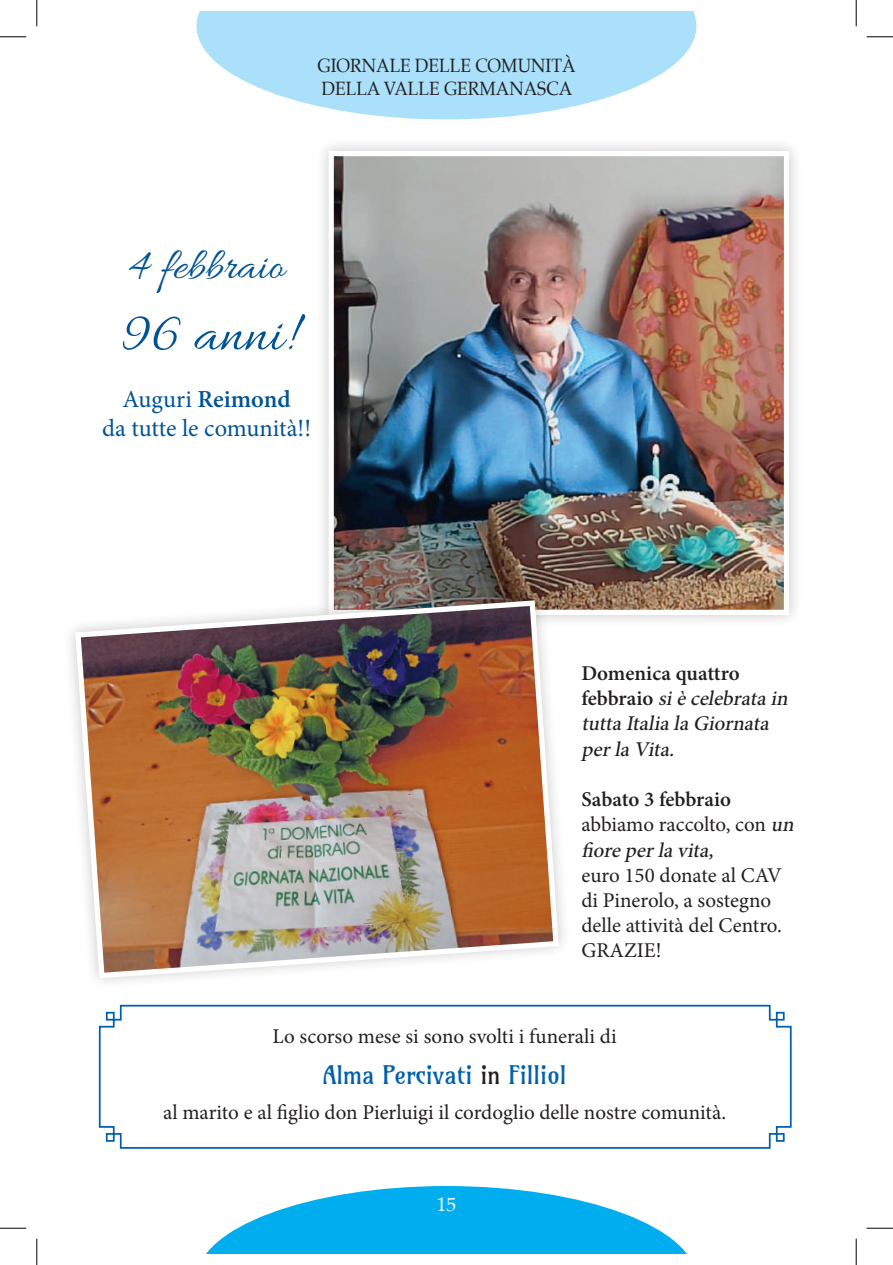
<style>
.page{position:relative;width:893px;height:1265px;background:#fff}
.page>*{position:absolute;margin:0;border:0;box-sizing:border-box;transform-origin:0 0}
.t1{font:59.5px "Allura";color:#005495}
.t2{font:45.5px "Allura";color:#005495}
.t3{font:24.5px/29.4px "Minion Pro";letter-spacing:-.005em;color:#005495;text-align:center}
.t4{font:24.5px "Amarante";color:#0160ae}
.t5{font:21px/25.2px "Minion Pro";color:#231f20}
.t6{font:italic 500 21px/25.2px "Minion Pro";color:#231f20}
.t7{font:19.25px/22.8px "Palatino";color:#231f20;scale:.9 1}
.t8{font:19.25px "Palatino";color:#fff}
.s1{font-weight:600}
.s2{font-weight:600;font-style:normal}
.s3{font-weight:500;font-style:italic}
.s4{color:#231f20}
</style>
<div class="page">
<svg style="left:196px;top:12px;width:500px;height:107px;fill:#aae0f9"></svg>
<svg style="left:207px;top:1186px;width:479px;height:66px"></svg>
<div style="left:315px;top:137px;width:487px;height:491px;background:#231f20;opacity:.25"></div>
<img style="left:334px;top:157px;width:448px;height:452px">
<div style="left:328px;top:151px;width:460px;height:464px;border:5px solid #fff"></div>
<svg style="left:70px;top:585px;width:502px;height:397px"></svg>
<img style="left:72px;top:597px;width:489px;height:383px">
<svg style="left:98px;top:1004px;width:694px;height:145px"></svg>
<svg style="left:0;top:36px;width:26px;height:1px"></svg>
<svg style="left:866px;top:36px;width:26px;height:1px"></svg>
<svg style="left:0;top:1227px;width:26px;height:1px"></svg>
<svg style="left:866px;top:1227px;width:26px;height:1px"></svg>
<svg style="left:36px;top:0;width:1px;height:26px"></svg>
<svg style="left:36px;top:1238px;width:1px;height:26px"></svg>
<svg style="left:855px;top:0;width:1px;height:26px"></svg>
<svg style="left:855px;top:1238px;width:1px;height:26px"></svg>
<p class="t7" style="left:317px;top:54px;width:288px">GIORNALE DELLE COMUNITÀ<br>DELLA VALLE GERMANASCA</p>
<h2 class="t2" style="left:129px;top:240px;width:157px">4 febbraio</h2>
<h1 class="t1" style="left:120px;top:300px;width:174px">96 anni!</h1>
<p class="t3" style="left:102px;top:384px;width:210px">Auguri <span class="s1">Reimond<br></span>da tutte le comunità!!</p>
<p class="t6" style="left:581px;top:660px;width:213px"><span class="s2">Domenica quattro<br>fe b b r a i o</span> siècelebrata in tutta Italia la Giornata perla Vita.</p>
<p class="t5" style="left:581px;top:786px;width:219px"><span class="s1">Sabato 3 febbraio </span>abbiamo raccolto, con <span class="s3">un fioreperla vita,</span></p>
<p class="t5" style="left:581px;top:862px;width:202px">euro 150 donate al CAV di Pinerolo, a sostegno delle attività del Centro.<br>GRAZIE!</p>
<p class="t5" style="left:272px;top:1023px;width:345px">Lo scorso mese si sono svolti i funerali di</p>
<p class="t4" style="left:322px;top:1059px;width:245px">Alma Percivati <span class="s4">in</span> Filliol</p>
<p class="t5" style="left:163px;top:1099px;width:564px">al marito e al figlio don Pierluigi il cordoglio delle nostre comunità.</p>
<p class="t8" style="left:436px;top:1188px;width:21px">15</p>
</div>
